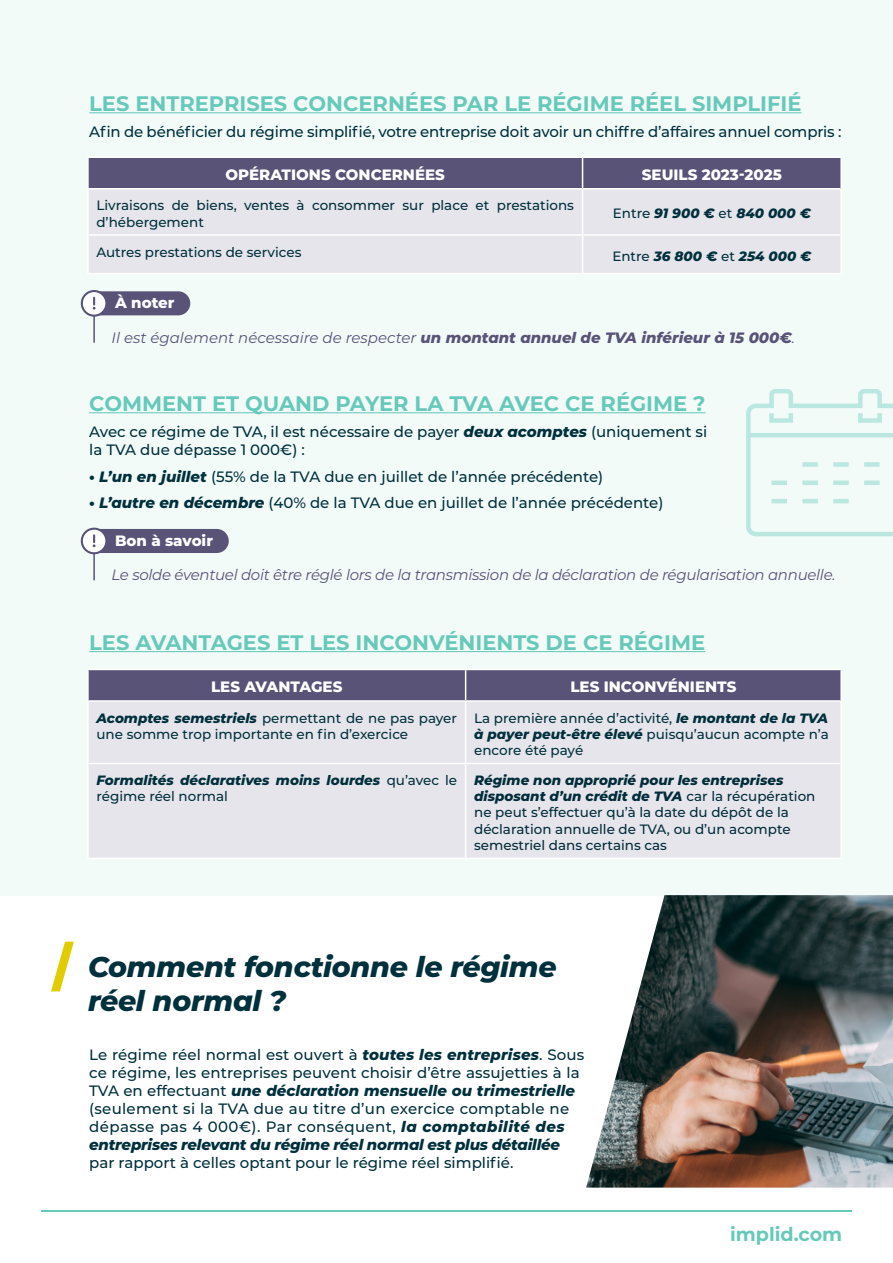
<style>
.page{position:relative;width:893px;height:1263px;background:#fff}
.page>*{position:absolute;margin:0;border:0;box-sizing:border-box;transform-origin:0 0}
.t1{font:italic 800 28.5px/34.2px "Montserrat";letter-spacing:-.01em;color:#00303c}
.t2{font:700 21px "Montserrat";color:#66c9ba}
.t3{font:700 19.05px "Montserrat";color:#66c9ba}
.t4{font:500 15px/18px "Montserrat";color:#00303c}
.t5{font:italic 15px "Montserrat";letter-spacing:-.02em;color:#595378}
.t6{font:800 15px "Montserrat";color:#fff}
.t7{font:italic 15px "Montserrat";color:#595378}
.t8{font:500 13.5px/16.2px "Montserrat";color:#00303c}
.t9{font:500 13.5px/16.2px "Montserrat";color:#012c3a}
.t10{font:italic 800 13.5px/16.2px "Montserrat";color:#00303c}
.s1{font-weight:500;font-style:normal}
.s2{font-weight:800}
.s3{font-weight:800;font-style:italic}
</style>
<div class="page">
<div style="left:0;top:0;width:893px;height:895px;background:#f3fbf9"></div>
<hr style="left:41px;top:1210px;width:811px;height:1px;background:#66c9ba">
<img style="left:586px;top:895px;width:307px;height:292px">
<hr style="left:89px;top:112px;width:712px;height:1px;background:#66c9ba">
<hr style="left:89px;top:412px;width:617px;height:1px;background:#66c9ba">
<hr style="left:89px;top:651px;width:616px;height:1px;background:#66c9ba">
<div style="left:89px;top:158px;width:751px;height:30px;background:#595378"></div>
<div style="left:89px;top:190px;width:751px;height:83px;background:#e6e5eb"></div>
<hr style="left:87px;top:156px;width:496px;height:2px;background:#fff">
<hr style="left:583px;top:156px;width:259px;height:2px;background:#fff">
<hr style="left:840px;top:158px;width:2px;height:31px;background:#fff">
<hr style="left:840px;top:189px;width:2px;height:46px;background:#fff">
<hr style="left:840px;top:235px;width:2px;height:38px;background:#fff">
<hr style="left:87px;top:273px;width:496px;height:1px;background:#fff">
<hr style="left:583px;top:273px;width:259px;height:1px;background:#fff">
<hr style="left:87px;top:158px;width:2px;height:30px;background:#fff">
<hr style="left:582px;top:158px;width:1px;height:30px;background:#fff">
<hr style="left:87px;top:188px;width:496px;height:1px;background:#fff">
<hr style="left:87px;top:189px;width:2px;height:45px;background:#fff">
<hr style="left:583px;top:188px;width:257px;height:1px;background:#fff">
<hr style="left:582px;top:189px;width:1px;height:45px;background:#fff">
<hr style="left:87px;top:234px;width:496px;height:2px;background:#fff">
<hr style="left:87px;top:236px;width:2px;height:37px;background:#fff">
<hr style="left:583px;top:234px;width:257px;height:2px;background:#fff">
<hr style="left:582px;top:236px;width:1px;height:37px;background:#fff">
<div style="left:89px;top:670px;width:751px;height:30px;background:#595378"></div>
<div style="left:89px;top:702px;width:751px;height:156px;background:#e6e5eb"></div>
<hr style="left:87px;top:669px;width:379px;height:1px;background:#fff">
<hr style="left:466px;top:669px;width:376px;height:1px;background:#fff">
<hr style="left:840px;top:670px;width:2px;height:31px;background:#fff">
<hr style="left:840px;top:701px;width:2px;height:62px;background:#fff">
<hr style="left:840px;top:763px;width:2px;height:95px;background:#fff">
<hr style="left:87px;top:858px;width:379px;height:1px;background:#fff">
<hr style="left:466px;top:858px;width:376px;height:1px;background:#fff">
<hr style="left:87px;top:670px;width:2px;height:30px;background:#fff">
<hr style="left:465px;top:670px;width:1px;height:30px;background:#fff">
<hr style="left:87px;top:700px;width:379px;height:2px;background:#fff">
<hr style="left:87px;top:702px;width:2px;height:61px;background:#fff">
<hr style="left:466px;top:700px;width:374px;height:2px;background:#fff">
<hr style="left:465px;top:702px;width:1px;height:61px;background:#fff">
<hr style="left:87px;top:763px;width:379px;height:1px;background:#fff">
<hr style="left:87px;top:764px;width:2px;height:94px;background:#fff">
<hr style="left:466px;top:763px;width:374px;height:1px;background:#fff">
<hr style="left:465px;top:764px;width:1px;height:94px;background:#fff">
<svg style="left:51px;top:942px;width:23px;height:49px"></svg>
<hr style="left:93px;top:308px;width:2px;height:35px;background:#595378">
<div style="left:88px;top:291px;width:102px;height:24px;background:#595378;border-radius:12px"></div>
<svg style="left:81px;top:290px;width:26px;height:27px"></svg>
<hr style="left:93px;top:546px;width:2px;height:34px;background:#595378">
<div style="left:88px;top:529px;width:141px;height:24px;background:#595378;border-radius:12px"></div>
<svg style="left:81px;top:528px;width:25px;height:26px"></svg>
<svg style="left:746px;top:389px;width:147px;height:148px"></svg>
<p class="t2" style="left:89px;top:88px;width:714px">LES ENTREPRISES CONCERNÉES PAR LE RÉGIME RÉEL SIMPLIFIÉ</p>
<p class="t4" style="left:89px;top:122px;width:754px">Afin de bénéficier du régime simplifié, votre entreprise doit avoir un chiffre d’affaires annuel compris :</p>
<p class="t6" style="left:226px;top:164px;width:221px">OPÉRATIONS CONCERNÉES</p>
<p class="t6" style="left:642px;top:164px;width:141px">SEUILS 2023-2025</p>
<p class="t8" style="left:96px;top:197px;width:479px">Livraisons de biens, ventes à consommer sur place et prestations d’hébergement</p>
<p class="t10" style="left:613px;top:205px;width:200px"><span class="s1">Entre</span> 91 900 € <span class="s1">et</span> 840 000 €</p>
<p class="t8" style="left:96px;top:243px;width:207px">Autres prestations de services</p>
<p class="t10" style="left:612px;top:247px;width:201px"><span class="s1">Entre</span> 36 800 € <span class="s1">et</span> 254 000 €</p>
<p class="t6" style="left:115px;top:292px;width:61px">À noter</p>
<p class="t7" style="left:112px;top:327px;width:685px">Il est également nécessaire de respecter <span class="s2">un montant annuel de TVA inférieur à 15 000€</span>.</p>
<p class="t2" style="left:89px;top:388px;width:618px">COMMENT ET QUAND PAYER LA TVA AVEC CE RÉGIME ?</p>
<p class="t4" style="left:89px;top:422px;width:619px">Avec ce régime de TVA, il est nécessaire de payer <span class="s3">deux acomptes</span> (uniquement si la TVA due dépasse 1 000€) :</p>
<p class="t4" style="left:89px;top:467px;width:516px"><span class="s2">•</span> <span class="s3">L’un en juillet</span> (55% de la TVA due en juillet de l’année précédente)</p>
<p class="t4" style="left:89px;top:493px;width:576px"><span class="s2">•</span> <span class="s3">L’autre en décembre</span> (40% de la TVA due en juillet de l’année précédente)</p>
<p class="t6" style="left:115px;top:530px;width:99px">Bon à savoir</p>
<p class="t5" style="left:112px;top:565px;width:726px">Le solde éventuel doit être réglé lors de la transmission de la déclaration de régularisation annuelle.</p>
<p class="t2" style="left:89px;top:627px;width:617px">LES AVANTAGES ET LES INCONVÉNIENTS DE CE RÉGIME</p>
<p class="t6" style="left:211px;top:676px;width:133px">LES AVANTAGES</p>
<p class="t6" style="left:570px;top:676px;width:167px">LES INCONVÉNIENTS</p>
<p class="t8" style="left:96px;top:709px;width:362px"><span class="s3">Acomptes semestriels</span> permettant de ne pas payer une somme trop importante en fin d’exercice</p>
<p class="t8" style="left:474px;top:709px;width:356px;text-align:justify">La première année d’activité, <span class="s3">le montant de la TVA à payer peut-être élevé</span> puisqu’aucun acompte n’a encore été payé</p>
<p class="t10" style="left:96px;top:771px;width:362px">Formalités déclaratives moins lourdes <span class="s1">qu’avec le régime réel normal</span></p>
<p class="t9" style="left:474px;top:772px;width:343px"><span class="s3">Régime non approprié pour les entreprises disposant d’un crédit de TVA</span> car la récupération ne peut s’effectuer qu’à la date du dépôt de la déclaration annuelle de TVA, ou d’un acompte semestriel dans certains cas</p>
<p class="t1" style="left:88px;top:948px;width:470px">Comment fonctionne le régime réel normal ?</p>
<p class="t4" style="left:89px;top:1045px;width:497px">Le régime réel normal est ouvert à <span class="s3">toutes les entreprises</span>. Sous ce régime, les entreprises peuvent choisir d’être assujetties à la TVA en effectuant <span class="s3">une déclaration mensuelle ou trimestrielle </span>(seulement si la TVA due au titre d’un exercice comptable ne dépasse pas 4 000€). Par conséquent, <span class="s3">la comptabilité des entreprises relevant du régime réel normal est plus détaillée </span>par rapport à celles optant pour le régime réel simplifié.</p>
<p class="t3" style="left:730px;top:1221px;width:114px">implid.com</p>
</div>
